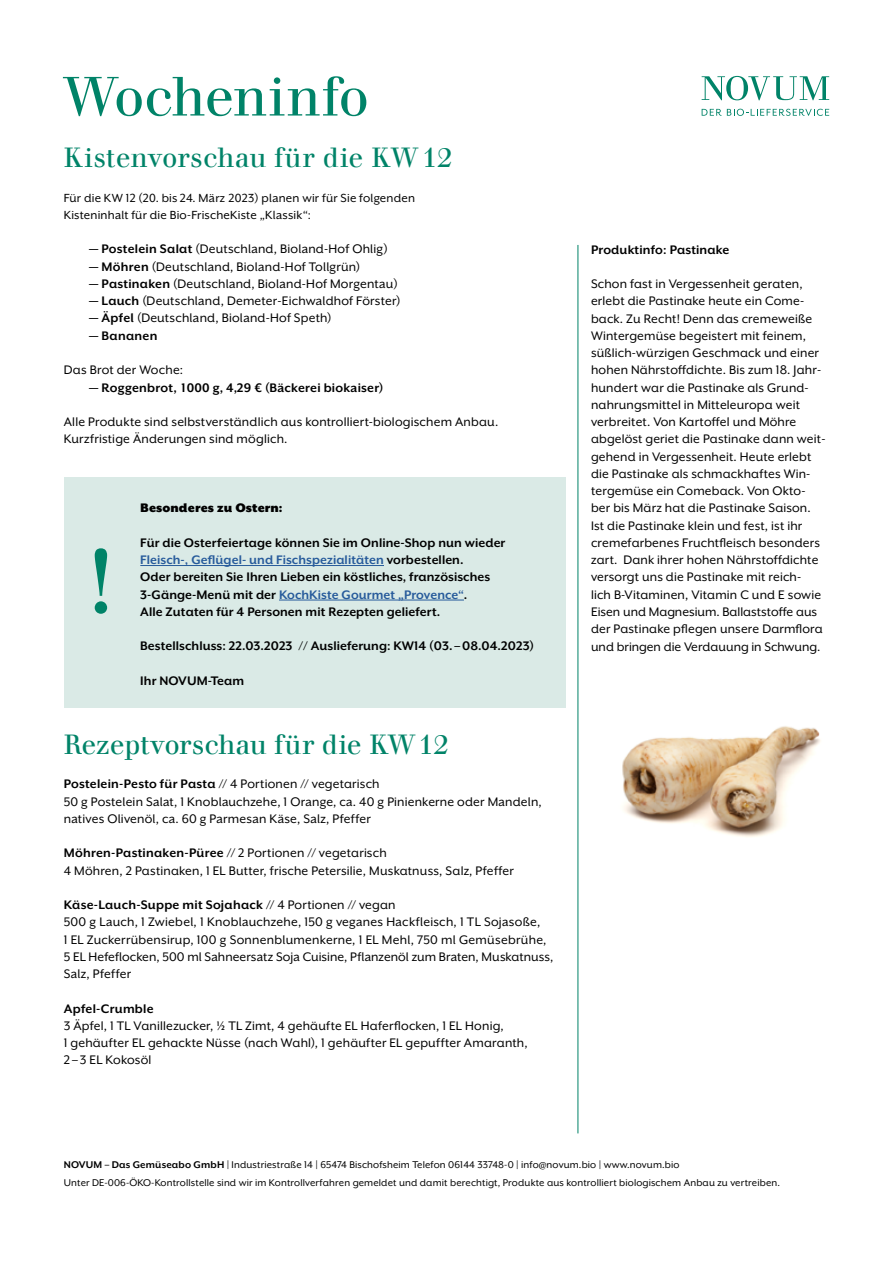
<style>
.page{position:relative;width:893px;height:1263px;background:#fff}
.page>*{position:absolute;margin:0;border:0;box-sizing:border-box;transform-origin:0 0}
.t1{font:90px "Walbaum Com";color:#008368}
.t2{font:54px "Walbaum Com";letter-spacing:-.015em;color:#008368}
.t3{font:27px "Walbaum Com";letter-spacing:.005em;color:#008368}
.t4{font:14.25px/17.2px "Mr Eaves XL San OT";letter-spacing:.01em;color:#000}
.t5{font:700 14.25px/17.2px "Mr Eaves XL San OT";letter-spacing:.005em;color:#000}
.t6{font:900 14.25px "Mr Eaves XL San OT";letter-spacing:.005em;color:#000}
.t7{font:13.5px/17.2px "Mr Eaves XL San OT";letter-spacing:.015em;color:#000}
.t8{font:11.25px/17.7px "Mr Eaves XL San OT";letter-spacing:.01em;color:#000}
.s1{font-weight:700}
.s2{color:#275b9b}
</style>
<div class="page">
<svg style="left:702px;top:76px;width:127px;height:24px"></svg>
<svg style="left:702px;top:109px;width:127px;height:7px"></svg>
<img style="left:622px;top:726px;width:199px;height:111px">
<div style="left:64px;top:477px;width:502px;height:231px;background:#daeae6"></div>
<hr style="left:140px;top:565px;width:244px;height:1px;background:#275b9b">
<hr style="left:279px;top:600px;width:185px;height:1px;background:#275b9b">
<hr style="left:578px;top:245px;width:1px;height:888px;background:#008368">
<h2 class="t2" style="left:64px;top:64px;width:307px">Wocheninfo</h2>
<h3 class="t3" style="left:64px;top:142px;width:390px">Kistenvorschau für die KW12</h3>
<p class="t7" style="left:64px;top:189px;width:353px">Für die KW 12 (20. bis 24. März 2023) planen wir für Sie folgenden<br>Kisteninhalt für die Bio-FrischeKiste „Klassik“:</p>
<p class="t4" style="left:89px;top:240px;width:300px"><span class="s1">— Postelein Salat</span> (Deutschland, Bioland-Hof Ohlig)</p>
<p class="t4" style="left:89px;top:258px;width:272px"><span class="s1">— Möhren</span> (Deutschland, Bioland-Hof Tollgrün)</p>
<p class="t4" style="left:89px;top:275px;width:310px"><span class="s1">— Pastinaken</span> (Deutschland, Bioland-Hof Morgentau)</p>
<p class="t4" style="left:89px;top:292px;width:313px"><span class="s1">— Lauch</span> (Deutschland, Demeter-Eichwaldhof Förster)</p>
<p class="t4" style="left:89px;top:309px;width:244px"><span class="s1">— Äpfel</span> (Deutschland, Bioland-Hof Speth)</p>
<p class="t5" style="left:89px;top:327px;width:70px">— Bananen</p>
<p class="t4" style="left:64px;top:361px;width:121px">Das Brot der Woche:</p>
<p class="t5" style="left:89px;top:379px;width:296px">— Roggenbrot, 1000 g, 4,29 € (Bäckerei biokaiser)</p>
<p class="t4" style="left:64px;top:413px;width:436px">Alle Produkte sind selbstverständlich aus kontrolliert-biologischem Anbau.<br>Kurzfristige Änderungen sind möglich.</p>
<h1 class="t1" style="left:88px;top:528px;width:28px">!</h1>
<p class="t6" style="left:140px;top:500px;width:144px">Besonderes zu Ostern:</p>
<p class="t5" style="left:140px;top:534px;width:367px">Für die Osterfeiertage können Sie im Online-Shop nun wieder <span class="s2">Fleisch-, Geflügel- und Fischspezialitäten</span> vorbestellen.<br>Oder bereiten Sie Ihren Lieben ein köstliches, französisches 3-Gänge-Menü mit der <span class="s2">KochKiste Gourmet „Provence“</span>.<br>Alle Zutaten für 4 Personen mit Rezepten geliefert.</p>
<p class="t5" style="left:140px;top:637px;width:395px">Bestellschluss: 22.03.2023 // Auslieferung: KW14 (03. –08.04.2023)</p>
<p class="t5" style="left:140px;top:672px;width:105px">Ihr NOVUM-Team</p>
<h3 class="t3" style="left:64px;top:728px;width:386px">Rezeptvorschau für die KW12</h3>
<p class="t4" style="left:64px;top:775px;width:479px"><span class="s1">Postelein-Pesto für Pasta</span> // 4 Portionen // vegetarisch<br>50 g Postelein Salat, 1 Knoblauchzehe, 1 Orange, ca. 40 g Pinienkerne oder Mandeln, natives Olivenöl, ca. 60 g Parmesan Käse, Salz, Pfeffer</p>
<p class="t4" style="left:64px;top:844px;width:452px"><span class="s1">Möhren-Pastinaken-Püree</span> // 2 Portionen // vegetarisch<br>4 Möhren, 2 Pastinaken, 1 EL Butter, frische Petersilie, Muskatnuss, Salz, Pfeffer</p>
<p class="t4" style="left:64px;top:896px;width:491px"><span class="s1">Käse-Lauch-Suppe mit Sojahack</span> // 4 Portionen // vegan<br>500 g Lauch, 1 Zwiebel, 1 Knoblauchzehe, 150 g veganes Hackfleisch, 1 TL Sojasoße,<br>1 EL Zuckerrübensirup, 100 g Sonnenblumenkerne, 1 EL Mehl, 750 ml Gemüsebrühe, 5 EL Hefeflocken, 500 ml Sahneersatz Soja Cuisine, Pflanzenöl zum Braten, Muskatnuss, Salz, Pfeffer</p>
<p class="t5" style="left:64px;top:1000px;width:91px">Apfel-Crumble</p>
<p class="t4" style="left:64px;top:1017px;width:465px">3 Äpfel, 1 TL Vanillezucker, 1/2 TL Zimt, 4 gehäufte EL Haferflocken, 1 EL Honig,<br>1 gehäufter EL gehackte Nüsse (nach Wahl), 1 gehäufter EL gepuffter Amaranth,<br>2 – 3 EL Kokosöl</p>
<p class="t5" style="left:591px;top:241px;width:140px">Produktinfo: Pastinake</p>
<p class="t4" style="left:591px;top:275px;width:236px">Schon fast in Vergessenheit geraten, erlebt die Pastinake heute ein Come&shy;back. Zu Recht! Denn das cremeweiße Wintergemüse begeistert mit feinem, süßlich-würzigen Geschmack und einer hohen Nährstoffdichte. Bis zum 18. Jahr&shy;hundert war die Pastinake als Grund&shy;nahrungsmittel in Mitteleuropa weit verbreitet. Von Kartoffel und Möhre abgelöst geriet die Pastinake dann weit&shy;gehend in Vergessenheit. Heute erlebt die Pastinake als schmackhaftes Win&shy;tergemüse ein Comeback. Von Okto&shy;ber bis März hat die Pastinake Saison.<br>Ist die Pastinake klein und fest, ist ihr cremefarbenes Fruchtfleisch besonders zart. Dank ihrer hohen Nährstoffdichte versorgt uns die Pastinake mit reich-<br>lich B-Vitaminen, Vitamin C und E sowie Eisen und Magnesium. Ballaststoffe aus der Pastinake pflegen unsere Darmflora und bringen die Verdauung in Schwung.</p>
<p class="t8" style="left:64px;top:1156px;width:718px"><span class="s1">NOVUM – Das Gemüseabo GmbH</span> | Industriestraße 14 | 65474 Bischofsheim Telefon 06144 33748-0 | info@novum.bio | www.novum.bio<br>Unter DE-006-ÖKO-Kontrollstelle sind wir im Kontrollverfahren gemeldet und damit berechtigt, Produkte aus kontrolliert biologischem Anbau zu vertreiben.</p>
</div>
